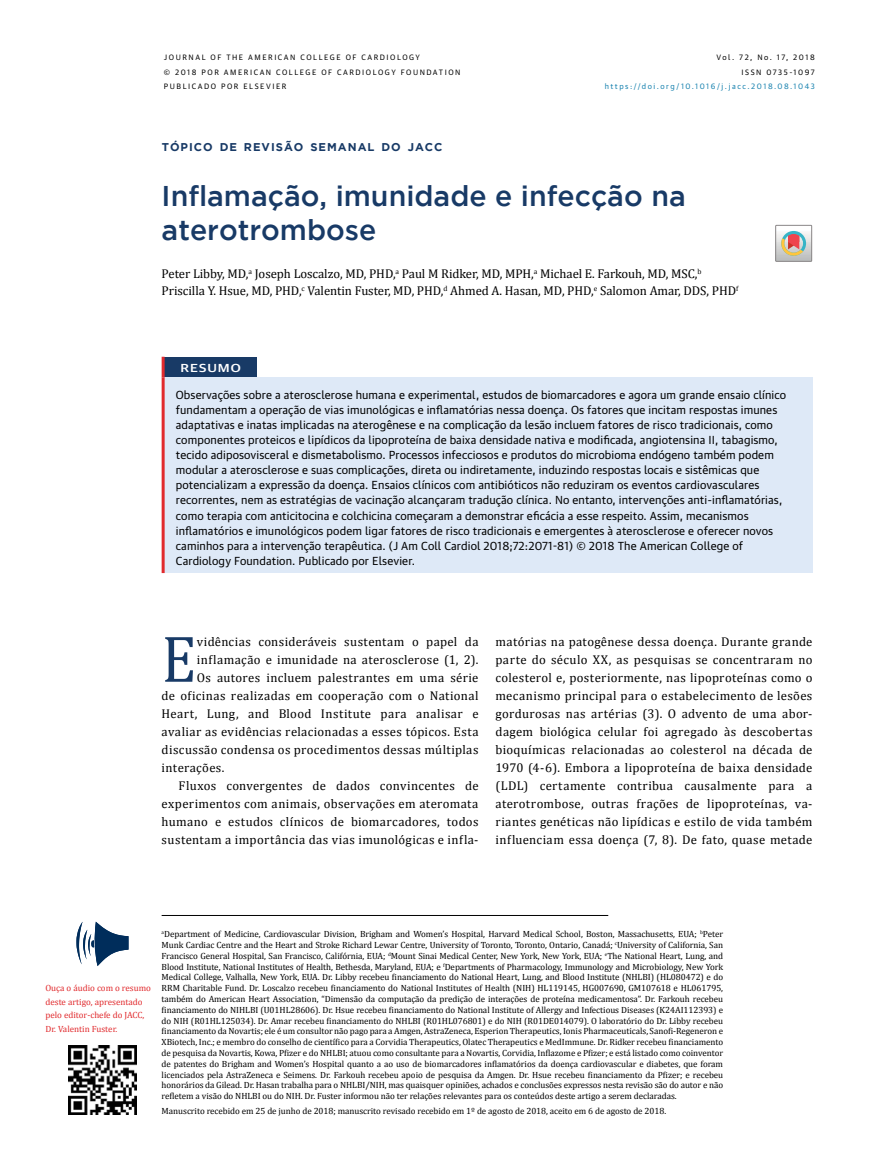
<style>
.page{position:relative;width:872px;height:1170px;background:#fff}
.page>*{position:absolute;margin:0;border:0;box-sizing:border-box;transform-origin:0 0}
.t1{font:66.75px "Cambria";color:#183a66;scale:.9 1}
.t2{font:500 28.5px/34.2px "Gotham";color:#183a66}
.t3{font:12.75px/18px "Cambria";letter-spacing:.02em;color:#000;text-align:justify}
.t4{font:12.75px/16.5px "Cambria";letter-spacing:-.005em;color:#000}
.t5{font:500 11.7px "Guardian Sans";letter-spacing:.065em;color:#fff;scale:1.24 1}
.t6{font:11.25px/15px "Guardian Sans Text";letter-spacing:.01em;color:#000}
.t7{font:700 11.25px "Gotham";letter-spacing:.09em;color:#183a66}
.t8{font:9px/10.8px "Cambria";letter-spacing:-.005em;color:#000;text-align:justify}
.t9{font:9px/13.5px "Cambria";color:#e12a2d}
.t10{font:7.5px/15px "Guardian Sans Text";letter-spacing:.2em;color:#000}
.t11{font:7.5px "Guardian Sans Text";letter-spacing:.2em;color:#1882af}
</style>
<div class="page">
<img style="left:69px;top:1045px;width:68px;height:69px">
<svg style="left:76px;top:921px;width:52px;height:45px"></svg>
<div style="left:775px;top:225px;width:37px;height:36px;border:1px solid #898687"></div>
<svg style="left:775px;top:225px;width:36px;height:37px"></svg>
<div style="left:163px;top:357px;width:94px;height:20px;background:#183a66"></div>
<div style="left:163px;top:377px;width:649px;height:196px;background:#dee9f7"></div>
<hr style="left:162px;top:357px;width:3px;height:20px;background:#e12a2d">
<hr style="left:162px;top:377px;width:3px;height:196px;background:#e12a2d">
<hr style="left:162px;top:915px;width:446px;height:1px;background:#000">
<p class="t10" style="left:164px;top:49px;width:298px">JOURNAL OF THE AMERICAN COLLEGE OF CARDIOLOGY<br>© 2018 POR AMERICAN COLLEGE OF CARDIOLOGY FOUNDATION<br>PUBLICADO POR ELSEVIER</p>
<p class="t10" style="left:716px;top:49px;width:100px;text-align:right">Vol. 72, No. 17, 2018<br>ISSN 0735-1097</p>
<p class="t11" style="left:605px;top:81px;width:211px">https://doi.org/10.1016/j.jacc.2018.08.1043</p>
<p class="t7" style="left:162px;top:140px;width:282px">TÓPICO DE REVISÃO SEMANAL DO JACC</p>
<h2 class="t2" style="left:162px;top:178px;width:525px">Inflamação, imunidade e infecção na aterotrombose</h2>
<h3 class="t4" style="left:162px;top:265px;width:578px">Peter Libby, MD,<sup>a</sup> Joseph Loscalzo, MD, PHD,<sup>a</sup> Paul M Ridker, MD, MPH,<sup>a</sup> Michael E. Farkouh, MD, MSC,<sup>b<br></sup>Priscilla Y. Hsue, MD, PHD,<sup>c</sup> Valentin Fuster, MD, PHD,<sup>d</sup> Ahmed A. Hasan, MD, PHD,<sup>e</sup> Salomon Amar, DDS, PHD<sup>f</sup></h3>
<p class="t5" style="left:180px;top:359px;width:50px">RESUMO</p>
<p class="t6" style="left:176px;top:387px;width:612px">Observações sobre a aterosclerose humana e experimental, estudos de biomarcadores e agora um grande ensaio clínico fundamentam a operação de vias imunológicas e inflamatórias nessa doença. Os fatores que incitam respostas imunes adaptativas e inatas implicadas na aterogênese e na complicação da lesão incluem fatores de risco tradicionais, como componentes proteicos e lipídicos da lipoproteína de baixa densidade nativa e modificada, angiotensina II, tabagismo, tecido adiposovisceral e dismetabolismo. Processos infecciosos e produtos do microbioma endógeno também podem modular a aterosclerose e suas complicações, direta ou indiretamente, induzindo respostas locais e sistêmicas que potencializam a expressão da doença. Ensaios clínicos com antibióticos não reduziram os eventos cardiovasculares recorrentes, nem as estratégias de vacinação alcançaram tradução clínica. No entanto, intervenções anti-inflamatórias, como terapia com anticitocina e colchicina começaram a demonstrar eficácia a esse respeito. Assim, mecanismos inflamatórios e imunológicos podem ligar fatores de risco tradicionais e emergentes à aterosclerose e oferecer novos caminhos para a intervenção terapêutica. (J Am Coll Cardiol 2018;72:2071-81) © 2018 The American College of Cardiology Foundation. Publicado por Elsevier.</p>
<h1 class="t1" style="left:162px;top:619px;width:40px">E</h1>
<h3 class="t3" style="left:197px;top:632px;width:283px">vidências consideráveis sustentam o papel da</h3>
<h3 class="t3" style="left:197px;top:650px;width:283px">inflamação e imunidade na aterosclerose (1, 2).</h3>
<h3 class="t3" style="left:197px;top:668px;width:283px">Os autores incluem palestrantes em uma série</h3>
<h3 class="t3" style="left:162px;top:686px;width:318px">de oficinas realizadas em cooperação com o National</h3>
<h3 class="t3" style="left:162px;top:704px;width:318px">Heart, Lung, and Blood Institute para analisar e</h3>
<h3 class="t3" style="left:162px;top:722px;width:318px">avaliar as evidências relacionadas a esses tópicos. Esta</h3>
<h3 class="t3" style="left:162px;top:740px;width:318px">discussão condensa os procedimentos dessas múltiplas</h3>
<h3 class="t3" style="left:162px;top:758px;width:64px">interações.</h3>
<h3 class="t3" style="left:179px;top:776px;width:301px">Fluxos convergentes de dados convincentes de</h3>
<h3 class="t3" style="left:162px;top:794px;width:318px">experimentos com animais, observações em ateromata</h3>
<h3 class="t3" style="left:162px;top:812px;width:318px">humano e estudos clínicos de biomarcadores, todos</h3>
<h3 class="t3" style="left:162px;top:830px;width:318px">sustentam a importância das vias imunológicas e infla-</h3>
<p class="t3" style="left:495px;top:632px;width:318px">matórias na patogênese dessa doença. Durante grande parte do século XX, as pesquisas se concentraram no colesterol e, posteriormente, nas lipoproteínas como o mecanismo principal para o estabelecimento de lesões gordurosas nas artérias (3). O advento de uma abor&shy;dagem biológica celular foi agregado às descobertas bioquímicas relacionadas ao colesterol na década de 1970 (4-6). Embora a lipoproteína de baixa densidade (LDL) certamente contribua causalmente para a aterotrombose, outras frações de lipoproteínas, va&shy;riantes genéticas não lipídicas e estilo de vida também influenciam essa doença (7, 8). De fato, quase metade</p>
<p class="t9" style="left:45px;top:981px;width:107px">Ouça o áudio com o resumo deste artigo, apresentado pelo editor-chefe do JACC,<br>Dr. Valentin Fuster.</p>
<p class="t8" style="left:162px;top:928px;width:563px"><sup>a</sup>Department of Medicine, Cardiovascular Division, Brigham and Women’s Hospital, Harvard Medical School, Boston, Massachusetts, EUA; <sup>b</sup>Peter Munk Cardiac Centre and the Heart and Stroke Richard Lewar Centre, University of Toronto, Toronto, Ontario, Canadá; <sup>c</sup>University of California, San Francisco General Hospital, San Francisco, Califórnia, EUA; <sup>d</sup>Mount Sinai Medical Center, New York, New York, EUA; <sup>e</sup>The National Heart, Lung, and Blood Institute, National Institutes of Health, Bethesda, Maryland, EUA; e <sup>f</sup>Departments of Pharmacology, Immunology and Microbiology, New York Medical College, Valhalla, New York, EUA. Dr. Libby recebeu financiamento do National Heart, Lung, and Blood Institute (NHLBI) (HL080472) e do RRM Charitable Fund. Dr. Loscalzo recebeu financiamento do National Institutes of Health (NIH) HL119145, HG007690, GM107618 e HL061795, também do American Heart Association, “Dimensão da computação da predição de interações de proteína medicamentosa”. Dr. Farkouh recebeu financiamento do NIHLBI (U01HL28606). Dr. Hsue recebeu financiamento do National Institute of Allergy and Infectious Diseases (K24AI112393) e do NIH (R01HL125034). Dr. Amar recebeu financiamento do NHLBI (R01HL076801) e do NIH (R01DE014079). O laboratório do Dr. Libby recebeu financiamento da Novartis; ele é um consultor não pago para a Amgen, AstraZeneca, Esperion Therapeutics, Ionis Pharmaceuticals, Sanofi-Regeneron e XBiotech, Inc.; e membro do conselho de científico para a Corvidia Therapeutics, Olatec Therapeutics e MedImmune. Dr. Ridker recebeu financiamento de pesquisa da Novartis, Kowa, Pfizer e do NHLBI; atuou como consultante para a Novartis, Corvidia, Inflazome e Pfizer; e está listado como coinventor de patentes do Brigham and Women’s Hospital quanto a ao uso de biomarcadores inflamatórios da doença cardiovascular e diabetes, que foram licenciados pela AstraZeneca e Seimens. Dr. Farkouh recebeu apoio de pesquisa da Amgen. Dr. Hsue recebeu financiamento da Pfizer; e recebeu honorários da Gilead. Dr. Hasan trabalha para o NHLBI/NIH, mas quaisquer opiniões, achados e conclusões expressos nesta revisão são do autor e não refletem a visão do NHLBI ou do NIH. Dr. Fuster informou não ter relações relevantes para os conteúdos deste artigo a serem declaradas.</p>
<p class="t8" style="left:162px;top:1105px;width:506px">Manuscrito recebido em 25 de junho de 2018; manuscrito revisado recebido em 1º de agosto de 2018, aceito em 6 de agosto de 2018.</p>
</div>
